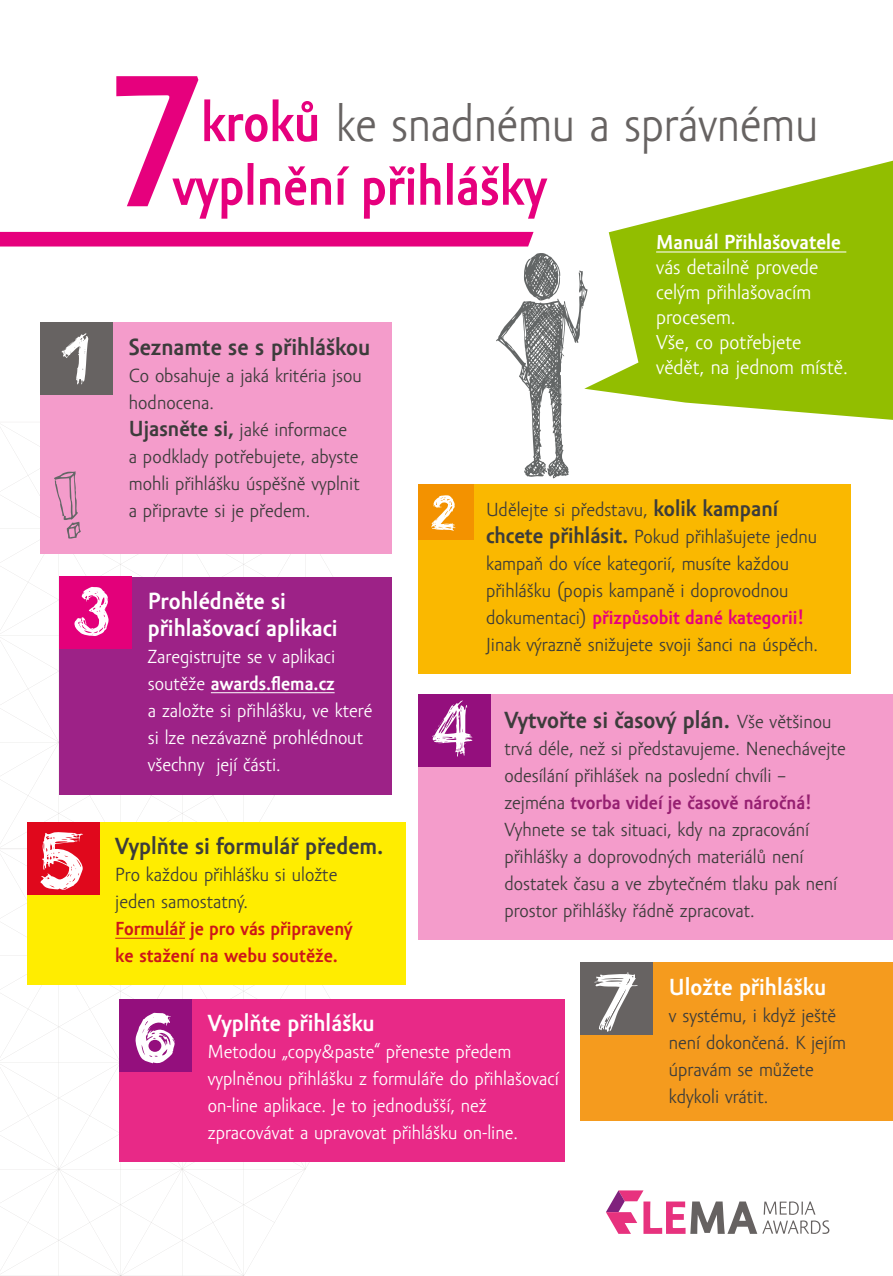
<style>
.page{position:relative;width:893px;height:1276px;background:#fff}
.page>*{position:absolute;margin:0;border:0;box-sizing:border-box;transform-origin:0 0}
.t1{font:700 192.9px "Amor Sans Pro";color:#e6007d;scale:.93 1}
.titulek{font:700 55.95px "Amor Sans Pro";color:#e6007d;scale:.93 1}
.titulek-2{font:51px "Amor Sans Pro";color:#676362;scale:.93 1}
.t2{font:700 24px "Amor Sans Pro";color:#3c3c3b}
.t3{font:700 24px/27px "Amor Sans Pro";color:#fff}
.t4{font:20.85px/24.9px "Amor Sans Pro";color:#fff}
.t5{font:19.5px/27px "Amor Sans Pro";color:#3c3c3b}
.t6{font:19.5px/27px "Amor Sans Pro";color:#fff}
.t7{font:700 19.5px/27px "Amor Sans Pro";color:#cd1719}
.s1{font-weight:700;font-size:55.95px;color:#e6007d}
.s2{font-weight:700;font-size:22.5px}
.s3{font-weight:700}
.s4{font-weight:700;color:#e6007d}
.s5{font-weight:400;font-size:19.5px}
.s6{font-weight:700;color:#962071}
</style>
<div class="page">
<div style="left:40px;top:322px;width:352px;height:231px;background:#f49ccb"></div>
<div style="left:418px;top:694px;width:475px;height:246px;background:#f49ccb"></div>
<div style="left:60px;top:577px;width:332px;height:217px;background:#9d2287"></div>
<div style="left:418px;top:484px;width:432px;height:189px;background:#fab800"></div>
<div style="left:27px;top:822px;width:378px;height:162px;background:#ffed00"></div>
<svg style="left:588px;top:161px;width:305px;height:259px;fill:#92be00"></svg>
<svg style="left:496px;top:253px;width:92px;height:225px"></svg>
<hr style="left:656px;top:251px;width:190px;height:1px;background:#fff">
<div style="left:0;top:232px;width:533px;height:14px;background:#e6007d"></div>
<div style="left:40px;top:322px;width:73px;height:73px;background:#676362"></div>
<svg style="left:61px;top:333px;width:28px;height:52px"></svg>
<div style="left:418px;top:484px;width:56px;height:56px;background:#f39200"></div>
<svg style="left:431px;top:495px;width:25px;height:36px"></svg>
<div style="left:418px;top:694px;width:73px;height:72px;background:#940f7d"></div>
<svg style="left:432px;top:700px;width:40px;height:57px"></svg>
<div style="left:120px;top:999px;width:445px;height:162px;background:#e82987"></div>
<div style="left:580px;top:962px;width:313px;height:158px;background:#f59b1e"></div>
<svg style="left:0;top:424px;width:367px;height:852px"></svg>
<div style="left:149px;top:1040px;width:12px;height:12px;background:#940f7d;border-radius:50%"></div>
<div style="left:580px;top:962px;width:73px;height:72px;background:#676362"></div>
<svg style="left:594px;top:972px;width:44px;height:60px"></svg>
<svg style="left:606px;top:1190px;width:223px;height:44px"></svg>
<p class="t1" style="left:108px;top:30px;width:101px">7</p>
<p class="titulek-2" style="left:201px;top:95px;width:665px"><span class="s1">kroků</span> ke snadnému a správnému</p>
<p class="titulek" style="left:173px;top:153px;width:404px">vyplnění přihlášky</p>
<p class="t2" style="left:129px;top:333px;width:243px">Seznamte se s přihláškou</p>
<p class="t5" style="left:129px;top:362px;width:235px">Co obsahuje a jaká kritéria jsou hodnocena.</p>
<p class="t5" style="left:129px;top:416px;width:232px"><span class="s2">Ujasněte si,</span> jaké informace a podklady potřebujete, abyste mohli přihlášku úspěšně vyplnit a připravte si je předem.</p>
<p class="t3" style="left:148px;top:587px;width:191px">Prohlédněte si přihlašovací aplikaci</p>
<p class="t6" style="left:148px;top:643px;width:226px">Zaregistrujte se v aplikaci soutěže <span class="s3">awards.flema.cz<br></span>a založte si přihlášku, ve které si lze nezávazně prohlédnout všechny její části.</p>
<p class="t2" style="left:115px;top:832px;width:270px">Vyplňte si formulář předem.</p>
<p class="t5" style="left:115px;top:861px;width:224px">Pro každou přihlášku si uložte jeden samostatný.</p>
<p class="t7" style="left:115px;top:915px;width:239px">Formulář je pro vás připravený ke stažení na webu soutěže.</p>
<p class="t4" style="left:656px;top:230px;width:193px"><span class="s3">Manuál Přihlašovatele </span>vás detailně provede celým přihlašovacím procesem.<br>Vše, co potřebjete vědět, na jednom místě.</p>
<p class="t5" style="left:486px;top:496px;width:333px">Udělejte si představu, <span class="s2">kolik kampaní chcete přihlásit.</span> Pokud přihlašujete jednu kampaň do více kategorií, musíte každou přihlášku (popis kampaně i doprovodnou dokumentaci) <span class="s4">přizpůsobit dané kategorii!<br></span>Jinak výrazně snižujete svoji šanci na úspěch.</p>
<p class="t2" style="left:504px;top:706px;width:329px">Vytvořte si časový plán. <span class="s5">Vše většinou</span></p>
<p class="t5" style="left:504px;top:735px;width:343px">trvá déle, než si představujeme. Nenechávejte odesílání přihlášek na poslední chvíli – zejména <span class="s6">tvorba videí je časově náročná!</span></p>
<p class="t5" style="left:504px;top:816px;width:334px">Vyhnete se tak situaci, kdy na zpracování přihlášky a doprovodných materiálů není dostatek času a ve zbytečném tlaku pak není prostor přihlášky řádně zpracovat.</p>
<p class="t3" style="left:208px;top:1010px;width:168px">Vyplňte přihlášku</p>
<p class="t6" style="left:208px;top:1038px;width:352px">Metodou „copy&amp;paste“ přeneste předem vyplněnou přihlášku z formuláře do přihlašovací on-line aplikace. Je to jednodušší, než zpracovávat a upravovat přihlášku on-line.</p>
<p class="t3" style="left:669px;top:973px;width:159px">Uložte přihlášku</p>
<p class="t5" style="left:669px;top:1001px;width:179px">v systému, i když ještě není dokončená. K jejím úpravám se můžete kdykoli vrátit.</p>
</div>
